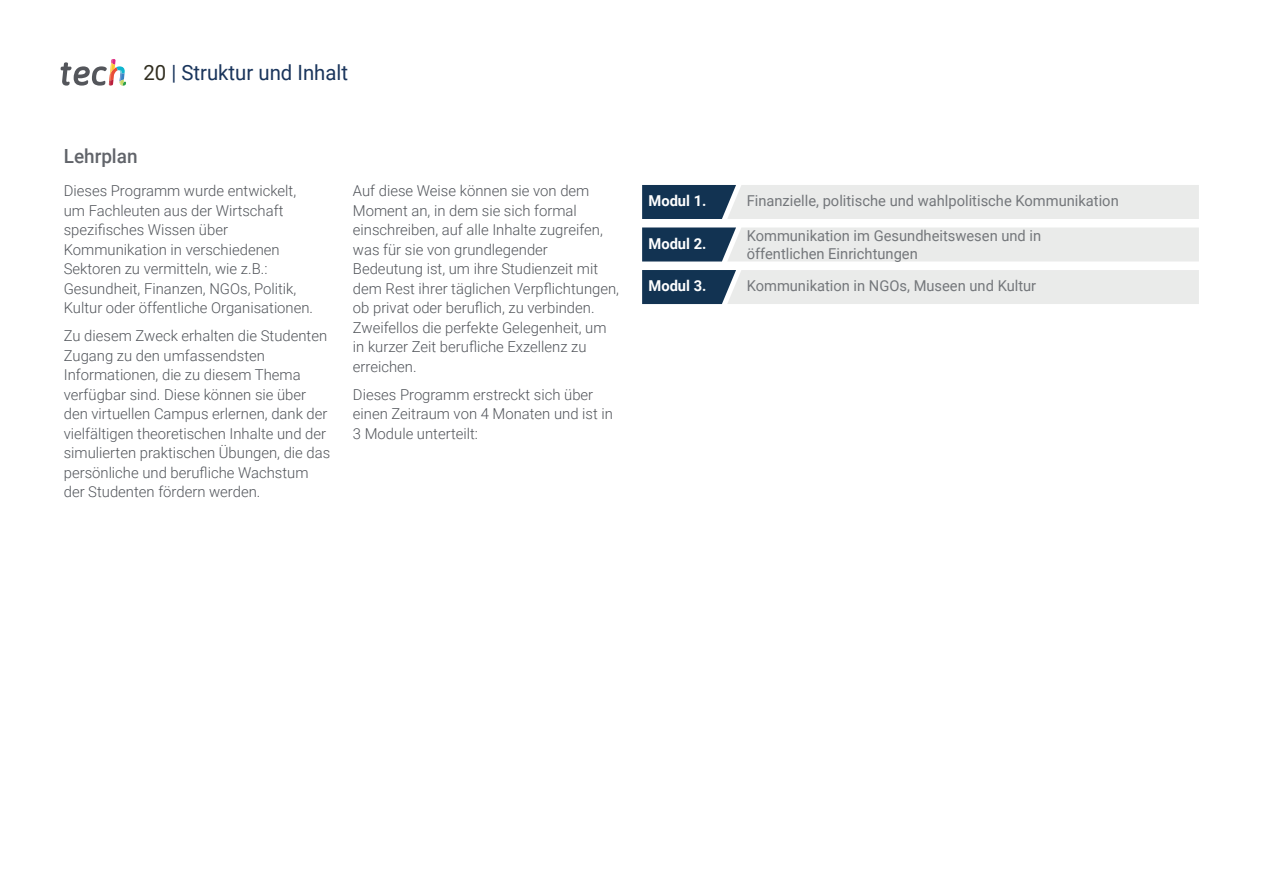
<style>
.page{position:relative;width:1263px;height:893px;background:#fff}
.page>*{position:absolute;margin:0;border:0;box-sizing:border-box;transform-origin:0 0}
.t1{font:21px "Roboto";color:#1a355c}
.t2{font:500 19.5px "Roboto";color:#61646a}
.t3{font:300 15px/19.5px "Roboto";color:#52555b}
.t4{font:15px/18px "Roboto";color:#74777b}
.t5{font:700 15px "Roboto";color:#fff}
.s1{color:#312e20}
</style>
<div class="page">
<svg style="left:61px;top:59px;width:65px;height:27px"></svg>
<svg style="left:642px;top:185px;width:557px;height:34px;background:#c8ced2"></svg>
<svg style="left:642px;top:227px;width:557px;height:34px;background:#c9cfd3"></svg>
<svg style="left:642px;top:270px;width:557px;height:34px;background:#c8ced2"></svg>
<h1 class="t1" style="left:144px;top:57px;width:206px"><span class="s1">20</span> | Struktur und Inhalt</h1>
<h2 class="t2" style="left:64px;top:143px;width:75px">Lehrplan</h2>
<p class="t3" style="left:64px;top:181px;width:251px">Dieses Programm wurde entwickelt, um Fachleuten aus der Wirtschaft spezifisches Wissen über Kommunikation in verschiedenen Sektoren zu vermitteln, wie z.B.:<br>Gesundheit, Finanzen, NGOs, Politik, Kultur oder öffentliche Organisationen.</p>
<p class="t3" style="left:64px;top:326px;width:268px">Zu diesem Zweck erhalten die Studenten Zugang zu den umfassendsten Informationen, die zu diesem Thema verfügbar sind. Diese können sie über den virtuellen Campus erlernen, dank der vielfältigen theoretischen Inhalte und der simulierten praktischen Übungen, die das persönliche und berufliche Wachstum der Studenten fördern werden.</p>
<p class="t3" style="left:353px;top:181px;width:268px">Auf diese Weise können sie von dem Moment an, in dem sie sich formal einschreiben, auf alle Inhalte zugreifen, was für sie von grundlegender Bedeutung ist, um ihre Studienzeit mit dem Rest ihrer täglichen Verpflichtungen, ob privat oder beruflich, zu verbinden.<br>Zweifellos die perfekte Gelegenheit, um in kurzer Zeit berufliche Exzellenz zu erreichen.</p>
<p class="t3" style="left:353px;top:384px;width:261px">Dieses Programm erstreckt sich über einen Zeitraum von 4 Monaten und ist in<br>3 Module unterteilt:</p>
<p class="t4" style="left:747px;top:191px;width:374px">Finanzielle, politische und wahlpolitische Kommunikation</p>
<p class="t4" style="left:747px;top:226px;width:296px">Kommunikation im Gesundheitswesen und in öffentlichen Einrichtungen</p>
<p class="t5" style="left:648px;top:190px;width:59px">Modul 1.</p>
<p class="t5" style="left:648px;top:233px;width:59px">Modul 2.</p>
<p class="t5" style="left:648px;top:276px;width:59px">Modul 3.</p>
<p class="t4" style="left:747px;top:276px;width:291px">Kommunikation in NGOs, Museen und Kultur</p>
</div>
